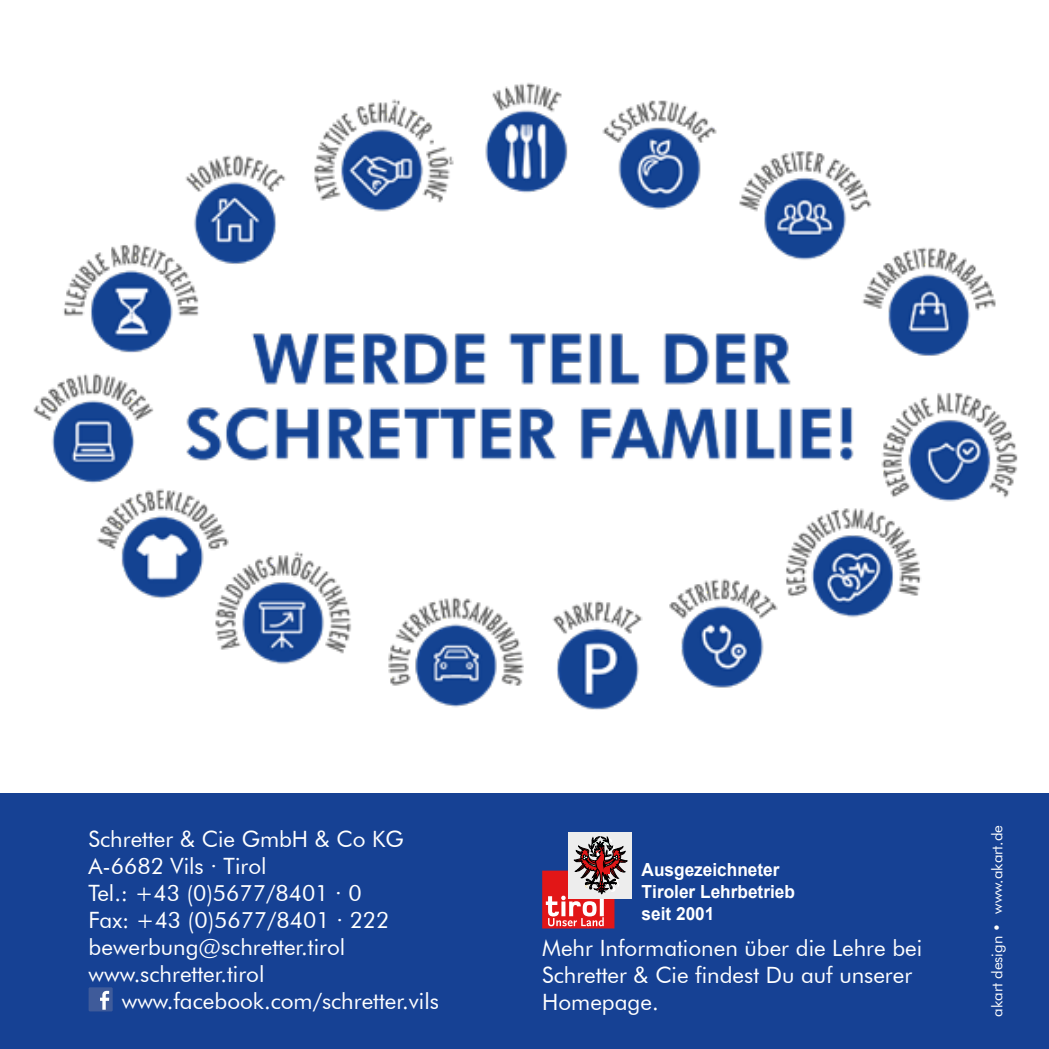
<style>
.page{position:relative;width:1049px;height:1049px;background:#fff}
.page>*{position:absolute;margin:0;border:0;box-sizing:border-box;transform-origin:0 0}
.t1{font:22.5px/27px "Futura BT";color:#fff}
.t2{font:700 18px/22px "Arial";color:#fff;scale:.95 1}
.t3{font:15px "Futura BT";color:#fff}
</style>
<div class="page">
<img style="left:33px;top:82px;width:985px;height:628px">
<div style="left:0;top:794px;width:1049px;height:255px;background:#164194"></div>
<div style="left:89px;top:987px;width:24px;height:24px;background:#3f5b9a"></div>
<svg style="left:100px;top:991px;width:9px;height:19px"></svg>
<div style="left:569px;top:832px;width:63px;height:66px;background:#ededed"></div>
<svg style="left:542px;top:832px;width:85px;height:96px"></svg>
<p class="t1" style="left:89px;top:825px;width:317px">Schretter &amp; Cie GmbH &amp; Co KG<br>A-6682 Vils · Tirol<br>Tel.: +43 (0)5677/8401 · 0<br>Fax: +43 (0)5677/8401 · 222 bewerbung@schretter.tirol www.schretter.tirol</p>
<p class="t1" style="left:122px;top:987px;width:319px">www.facebook.com/schretter.vils</p>
<p class="t2" style="left:641px;top:859px;width:163px">Ausgezeichneter<br>Tiroler Lehrbetrieb seit 2001</p>
<p class="t1" style="left:542px;top:934px;width:382px">Mehr Informationen über die Lehre bei<br>Schretter &amp; Cie findest Du auf unserer<br>Homepage.</p>
<p class="t3" style="left:988px;top:1017px;width:193px;rotate:-90deg">akart design • www.akart.de</p>
</div>
